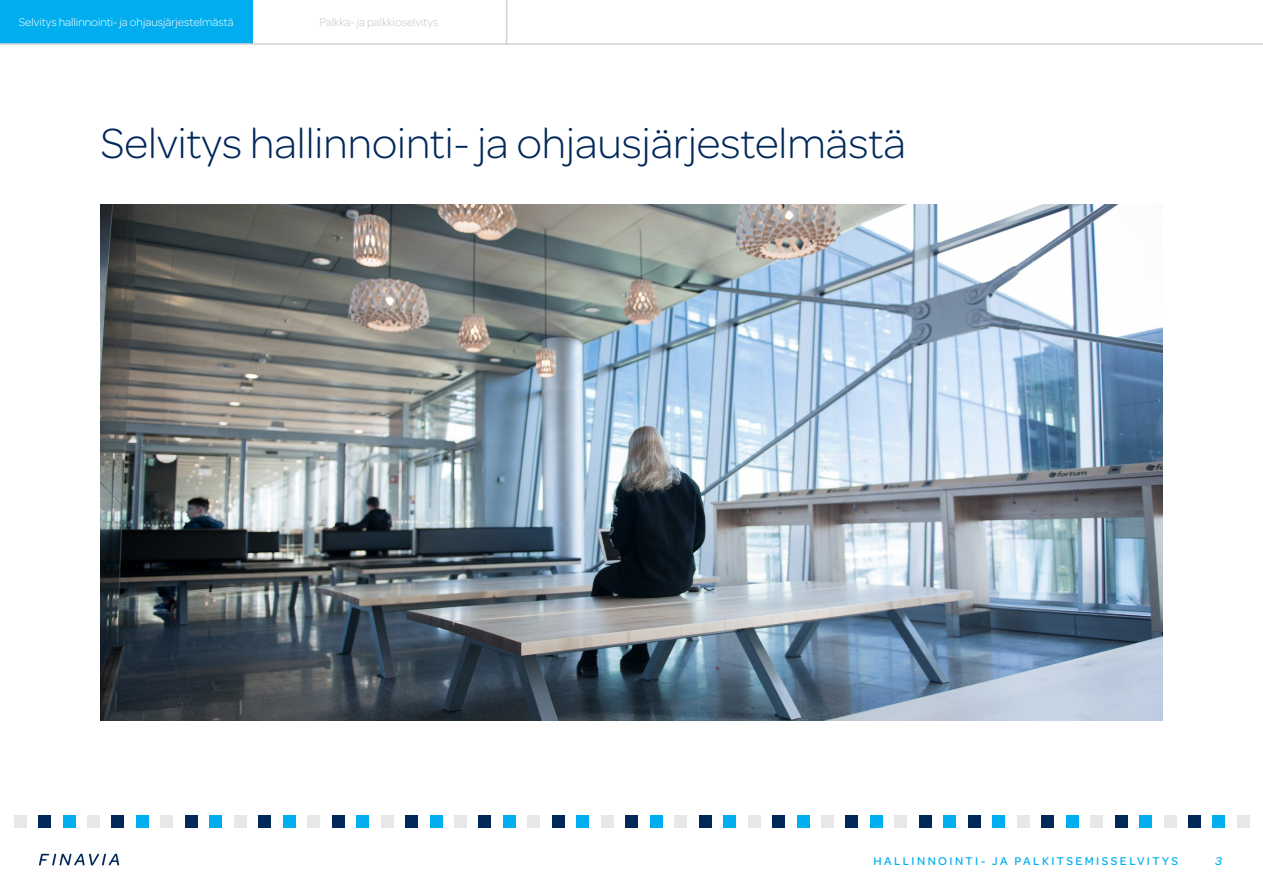
<style>
.page{position:relative;width:1263px;height:893px;background:#fff}
.page>*{position:absolute;margin:0;border:0;box-sizing:border-box;transform-origin:0 0}
.t1{font:300 45px "Omnes";color:#002859}
.t2{font:300 12px "Omnes";color:#fff}
.t3{font:500 12px "Omnes";letter-spacing:.2em;color:#00aeef}
.t4{font:300 12px "Omnes";color:#c1c6ca}
.t5{font:italic 500 12px "Omnes";color:#00aeef}
</style>
<div class="page">
<svg style="left:39px;top:854px;width:80px;height:11px"></svg>
<div style="left:63px;top:816px;width:12px;height:12px;background:#00aeef"></div>
<div style="left:136px;top:816px;width:13px;height:12px;background:#00aeef"></div>
<div style="left:210px;top:816px;width:12px;height:12px;background:#00aeef"></div>
<div style="left:283px;top:816px;width:12px;height:12px;background:#00aeef"></div>
<div style="left:356px;top:816px;width:13px;height:12px;background:#00aeef"></div>
<div style="left:430px;top:816px;width:12px;height:12px;background:#00aeef"></div>
<div style="left:503px;top:816px;width:12px;height:12px;background:#00aeef"></div>
<div style="left:577px;top:816px;width:12px;height:12px;background:#00aeef"></div>
<div style="left:650px;top:816px;width:12px;height:12px;background:#00aeef"></div>
<div style="left:993px;top:816px;width:12px;height:12px;background:#00aeef"></div>
<div style="left:723px;top:816px;width:13px;height:12px;background:#00aeef"></div>
<div style="left:1066px;top:816px;width:12px;height:12px;background:#00aeef"></div>
<div style="left:797px;top:816px;width:12px;height:12px;background:#00aeef"></div>
<div style="left:1139px;top:816px;width:13px;height:12px;background:#00aeef"></div>
<div style="left:870px;top:816px;width:12px;height:12px;background:#00aeef"></div>
<div style="left:1213px;top:816px;width:12px;height:12px;background:#00aeef"></div>
<div style="left:944px;top:816px;width:12px;height:12px;background:#00aeef"></div>
<div style="left:112px;top:816px;width:12px;height:12px;background:#002859"></div>
<div style="left:38px;top:816px;width:13px;height:12px;background:#002859"></div>
<div style="left:185px;top:816px;width:12px;height:12px;background:#002859"></div>
<div style="left:259px;top:816px;width:12px;height:12px;background:#002859"></div>
<div style="left:332px;top:816px;width:12px;height:12px;background:#002859"></div>
<div style="left:405px;top:816px;width:13px;height:12px;background:#002859"></div>
<div style="left:479px;top:816px;width:12px;height:12px;background:#002859"></div>
<div style="left:552px;top:816px;width:12px;height:12px;background:#002859"></div>
<div style="left:626px;top:816px;width:12px;height:12px;background:#002859"></div>
<div style="left:968px;top:816px;width:12px;height:12px;background:#002859"></div>
<div style="left:699px;top:816px;width:12px;height:12px;background:#002859"></div>
<div style="left:1041px;top:816px;width:13px;height:12px;background:#002859"></div>
<div style="left:772px;top:816px;width:13px;height:12px;background:#002859"></div>
<div style="left:1115px;top:816px;width:12px;height:12px;background:#002859"></div>
<div style="left:846px;top:816px;width:12px;height:12px;background:#002859"></div>
<div style="left:1188px;top:816px;width:12px;height:12px;background:#002859"></div>
<div style="left:919px;top:816px;width:12px;height:12px;background:#002859"></div>
<div style="left:87px;top:816px;width:13px;height:12px;background:#e6e7e8"></div>
<div style="left:14px;top:816px;width:12px;height:12px;background:#e6e7e8"></div>
<div style="left:161px;top:816px;width:12px;height:12px;background:#e6e7e8"></div>
<div style="left:234px;top:816px;width:12px;height:12px;background:#e6e7e8"></div>
<div style="left:308px;top:816px;width:12px;height:12px;background:#e6e7e8"></div>
<div style="left:381px;top:816px;width:12px;height:12px;background:#e6e7e8"></div>
<div style="left:454px;top:816px;width:13px;height:12px;background:#e6e7e8"></div>
<div style="left:528px;top:816px;width:12px;height:12px;background:#e6e7e8"></div>
<div style="left:601px;top:816px;width:12px;height:12px;background:#e6e7e8"></div>
<div style="left:674px;top:816px;width:13px;height:12px;background:#e6e7e8"></div>
<div style="left:1017px;top:816px;width:12px;height:12px;background:#e6e7e8"></div>
<div style="left:748px;top:816px;width:12px;height:12px;background:#e6e7e8"></div>
<div style="left:1090px;top:816px;width:13px;height:12px;background:#e6e7e8"></div>
<div style="left:821px;top:816px;width:12px;height:12px;background:#e6e7e8"></div>
<div style="left:1164px;top:816px;width:12px;height:12px;background:#e6e7e8"></div>
<div style="left:895px;top:816px;width:12px;height:12px;background:#e6e7e8"></div>
<div style="left:1237px;top:816px;width:12px;height:12px;background:#e6e7e8"></div>
<img style="left:100px;top:205px;width:1062px;height:515px">
<div style="left:0;top:0;width:253px;height:43px;background:#00aeef"></div>
<hr style="left:0;top:43px;width:1263px;height:2px;background:#d1d3d4">
<hr style="left:506px;top:0;width:1px;height:45px;background:#d1d3d4">
<p class="t2" style="left:19px;top:14px;width:216px">Selvitys hallinnointi- ja ohjausjärjestelmästä</p>
<p class="t4" style="left:319px;top:14px;width:120px">Palkka- ja palkkioselvitys</p>
<p class="t1" style="left:100px;top:113px;width:807px">Selvitys hallinnointi- ja ohjausjärjestelmästä</p>
<p class="t3" style="left:873px;top:853px;width:306px">HALLINNOINTI- JA PALKITSEMISSELVITYS</p>
<p class="t5" style="left:1215px;top:853px;width:8px">3</p>
</div>
